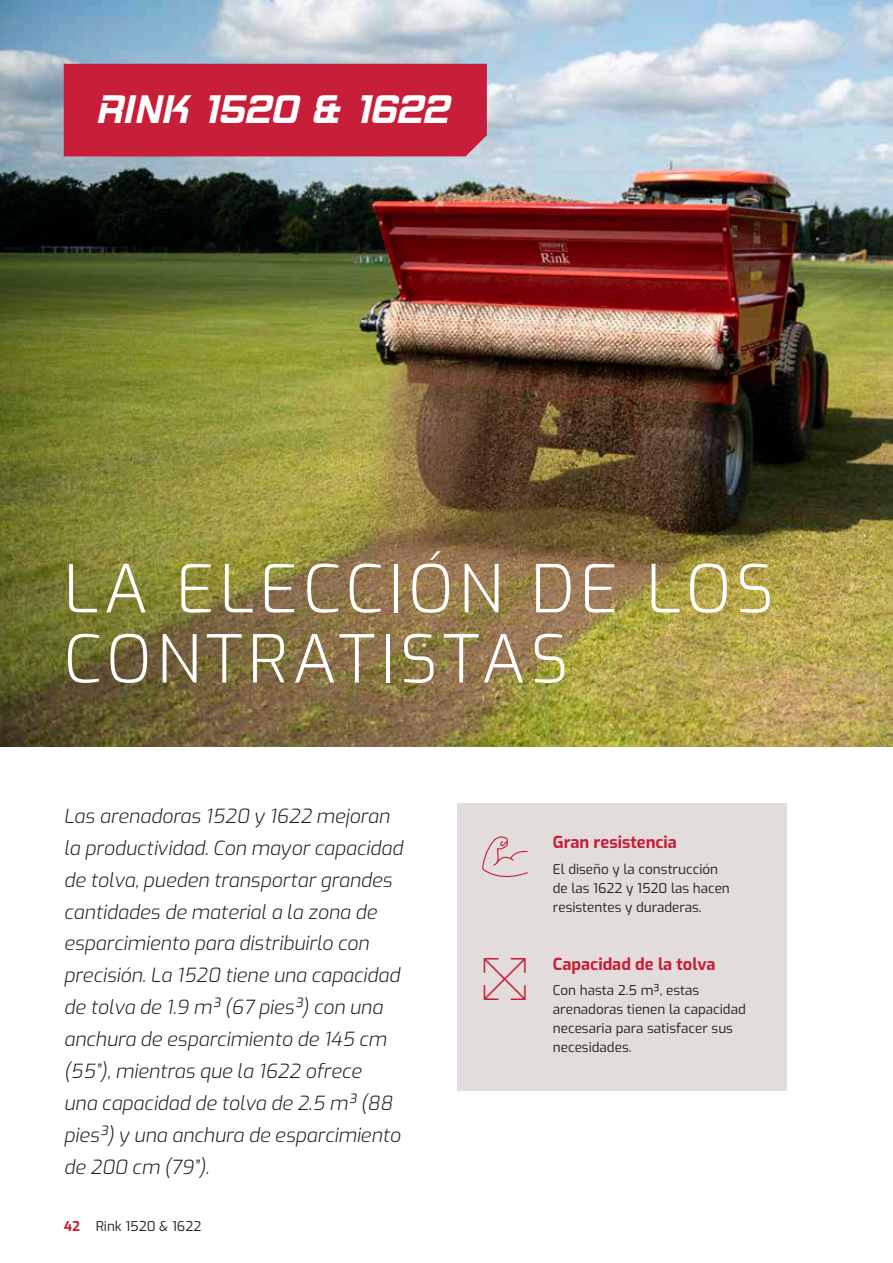
<style>
.page{position:relative;width:893px;height:1263px;background:#fff}
.page>*{position:absolute;margin:0;border:0;box-sizing:border-box;transform-origin:0 0}
.t1{font:300 66px/70.2px "Exo";letter-spacing:.075em;color:#fff}
.t2{font:48px "Hemi Head 426";color:#fff}
.t3{font:italic 300 19.5px/32px "Exo";color:#231f20}
.t4{font:700 16.5px "Exo";color:#c71f3a}
.t5{font:13.5px/19.2px "Exo";color:#231f20}
.t6{font:700 13.5px "Exo";color:#c71f3a}
</style>
<div class="page">
<img style="left:0;top:0;width:893px;height:746px">
<div style="left:64px;top:64px;width:423px;height:92px;background:#c71f3a"></div>
<div style="left:457px;top:804px;width:330px;height:287px;background:#e2ddda"></div>
<svg style="left:482px;top:836px;width:46px;height:42px"></svg>
<h2 class="t2" style="left:96px;top:89px;width:354px">RINK 1520 &amp; 1622</h2>
<h1 class="t1" style="left:64px;top:550px;width:712px">LA ELECCIÓN DE LOS<br>CONTRATISTAS</h1>
<p class="t3" style="left:64px;top:799px;width:341px">Las arenadoras 1520 y 1622 mejoran la productividad. Con mayor capacidad de tolva, pueden transportar grandes cantidades de material a la zona de esparcimiento para distribuirlo con precisión. La 1520 tiene una capacidad de tolva de 1.9 m³ (67 pies³) con una anchura de esparcimiento de 145 cm (55”), mientras que la 1622 ofrece<br>una capacidad de tolva de 2.5 m³ (88 pies³) y una anchura de esparcimiento de 200 cm (79”).</p>
<p class="t6" style="left:64px;top:1216px;width:18px">42</p>
<p class="t5" style="left:96px;top:1216px;width:107px">Rink 1520 &amp; 1622</p>
<p class="t4" style="left:553px;top:830px;width:126px">Gran resistencia</p>
<p class="t5" style="left:553px;top:859px;width:179px">El diseño y la construcción de las 1622 y 1520 las hacen resistentes y duraderas.</p>
<p class="t4" style="left:553px;top:952px;width:164px">Capacidad de la tolva</p>
<p class="t5" style="left:553px;top:980px;width:195px">Con hasta 2.5 m³, estas arenadoras tienen la capacidad necesaria para satisfacer sus necesidades.</p>
</div>
